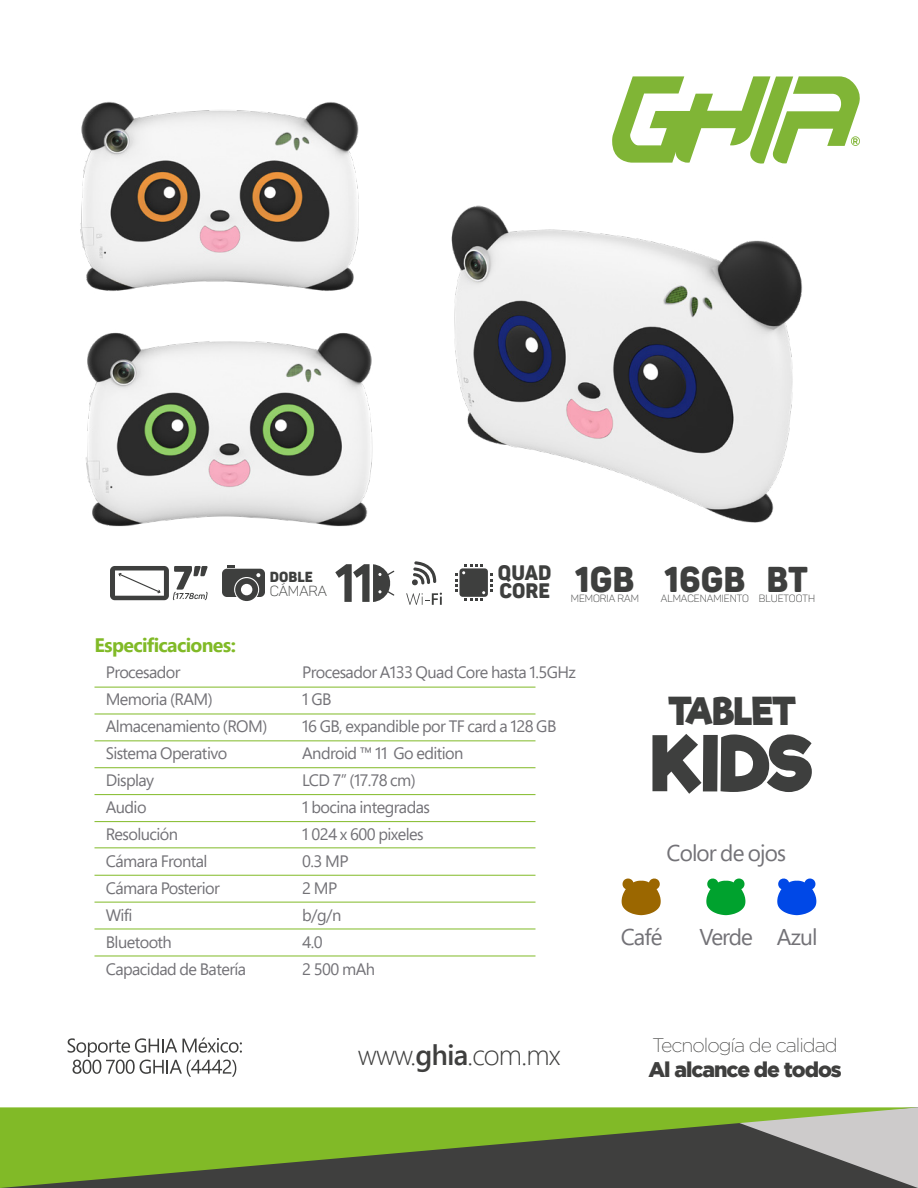
<style>
.page{position:relative;width:918px;height:1188px;background:#fff}
.page>*{position:absolute;margin:0;border:0;box-sizing:border-box;transform-origin:0 0}
.t1{font:700 74.4px "Riffic Free";color:#3e3f3e}
.t2{font:700 36.3px "Riffic Free";color:#3e3f3e}
.t3{font:900 35.4px "Panton Narrow Demo";color:#3e3f3e}
.t4{font:300 28.35px "Segoe Pro";letter-spacing:-.035em;color:#3f3f3e}
.t5{font:22.8px "Segoe Pro";letter-spacing:-.04em;color:#737277}
.t6{font:900 21.15px "Gotham";letter-spacing:-.05em;color:#3f3f3e}
.t7{font:900 20.7px/18.5px "Panton Narrow Demo";color:#3e3f3e}
.t8{font:200 19.5px "Gotham";letter-spacing:-.05em;color:#3f3f3e}
.t9{font:700 19.5px "Segoe Pro";letter-spacing:-.035em;color:#81ba27}
.t10{font:16.5px/27px "Segoe Pro";letter-spacing:-.035em;color:#737277}
.t11{font:300 14.4px "Panton Demo";color:#3e3f3e}
.t12{font:900 14.4px "Panton Narrow Demo";color:#3e3f3e}
.t13{font:300 10.35px "Panton Demo";color:#3e3f3e}
.s1{font-weight:600}
</style>
<div class="page">
<svg style="left:0;top:1107px;width:918px;height:81px;background:#6d8a3f"></svg>
<svg style="left:68px;top:1038px;width:174px;height:39px"></svg>
<hr style="left:94px;top:687px;width:441px;height:1px;background:#81ba27">
<hr style="left:94px;top:714px;width:441px;height:1px;background:#81ba27">
<hr style="left:94px;top:741px;width:441px;height:1px;background:#81ba27">
<hr style="left:94px;top:767px;width:441px;height:1px;background:#81ba27">
<hr style="left:94px;top:794px;width:441px;height:1px;background:#81ba27">
<hr style="left:94px;top:821px;width:441px;height:1px;background:#81ba27">
<hr style="left:94px;top:848px;width:441px;height:1px;background:#81ba27">
<hr style="left:94px;top:875px;width:441px;height:1px;background:#81ba27">
<hr style="left:94px;top:902px;width:441px;height:1px;background:#81ba27">
<hr style="left:94px;top:929px;width:441px;height:1px;background:#81ba27">
<hr style="left:94px;top:956px;width:441px;height:1px;background:#81ba27">
<svg style="left:622px;top:878px;width:39px;height:37px"></svg>
<svg style="left:706px;top:878px;width:39px;height:37px"></svg>
<svg style="left:777px;top:878px;width:39px;height:37px"></svg>
<svg style="left:612px;top:76px;width:248px;height:88px"></svg>
<img style="left:451px;top:205px;width:352px;height:318px">
<img style="left:85px;top:332px;width:288px;height:195px">
<img style="left:80px;top:102px;width:279px;height:189px">
<svg style="left:412px;top:561px;width:24px;height:25px"></svg>
<svg style="left:406px;top:593px;width:36px;height:12px"></svg>
<svg style="left:455px;top:565px;width:37px;height:36px"></svg>
<svg style="left:222px;top:565px;width:43px;height:36px"></svg>
<svg style="left:110px;top:566px;width:98px;height:34px"></svg>
<svg style="left:335px;top:564px;width:59px;height:38px"></svg>
<p class="t12" style="left:270px;top:568px;width:44px">DOBLE</p>
<p class="t11" style="left:270px;top:582px;width:59px">CÁMARA</p>
<p class="t7" style="left:498px;top:563px;width:55px">QUAD<br>CORE</p>
<h3 class="t3" style="left:575px;top:556px;width:61px">1GB</h3>
<p class="t13" style="left:571px;top:592px;width:70px">MEMORIA RAM</p>
<h3 class="t3" style="left:664px;top:556px;width:145px">16GB BT</h3>
<p class="t13" style="left:759px;top:592px;width:58px">BLUETOOTH</p>
<p class="t13" style="left:661px;top:592px;width:90px">ALMACENAMIENTO</p>
<p class="t9" style="left:94px;top:631px;width:143px">Especificaciones:</p>
<p class="t10" style="left:106px;top:659px;width:163px">Procesador<br>Memoria (RAM)<br>Almacenamiento (ROM)<br>Sistema Operativo<br>Display<br>Audio<br>Resolución<br>Cámara Frontal<br>Cámara Posterior<br>Wifi<br>Bluetooth<br>Capacidad de Batería</p>
<p class="t10" style="left:302px;top:659px;width:275px">Procesador A133 Quad Core hasta 1.5GHz<br>1 GB<br>16 GB, expandible por TF card a 128 GB<br>Android ™ 11 Go edition<br>LCD 7” (17.78 cm)<br>1 bocina integradas<br>1 024 x 600 pixeles<br>0.3 MP<br>2 MP<br>b/g/n<br>4.0<br>2 500 mAh</p>
<h2 class="t2" style="left:668px;top:690px;width:129px">TABLET</h2>
<h1 class="t1" style="left:652px;top:719px;width:162px">KIDS</h1>
<h3 class="t5" style="left:667px;top:837px;width:121px">Color de ojos</h3>
<h3 class="t5" style="left:621px;top:921px;width:43px">Café</h3>
<h3 class="t5" style="left:700px;top:921px;width:120px">Verde Azul</h3>
<h3 class="t4" style="left:358px;top:1036px;width:204px">www.<span class="s1">ghia</span>.com.mx</h3>
<p class="t8" style="left:653px;top:1035px;width:187px">Tecnología de calidad</p>
<p class="t6" style="left:648px;top:1057px;width:195px">Al alcance de todos</p>
</div>
